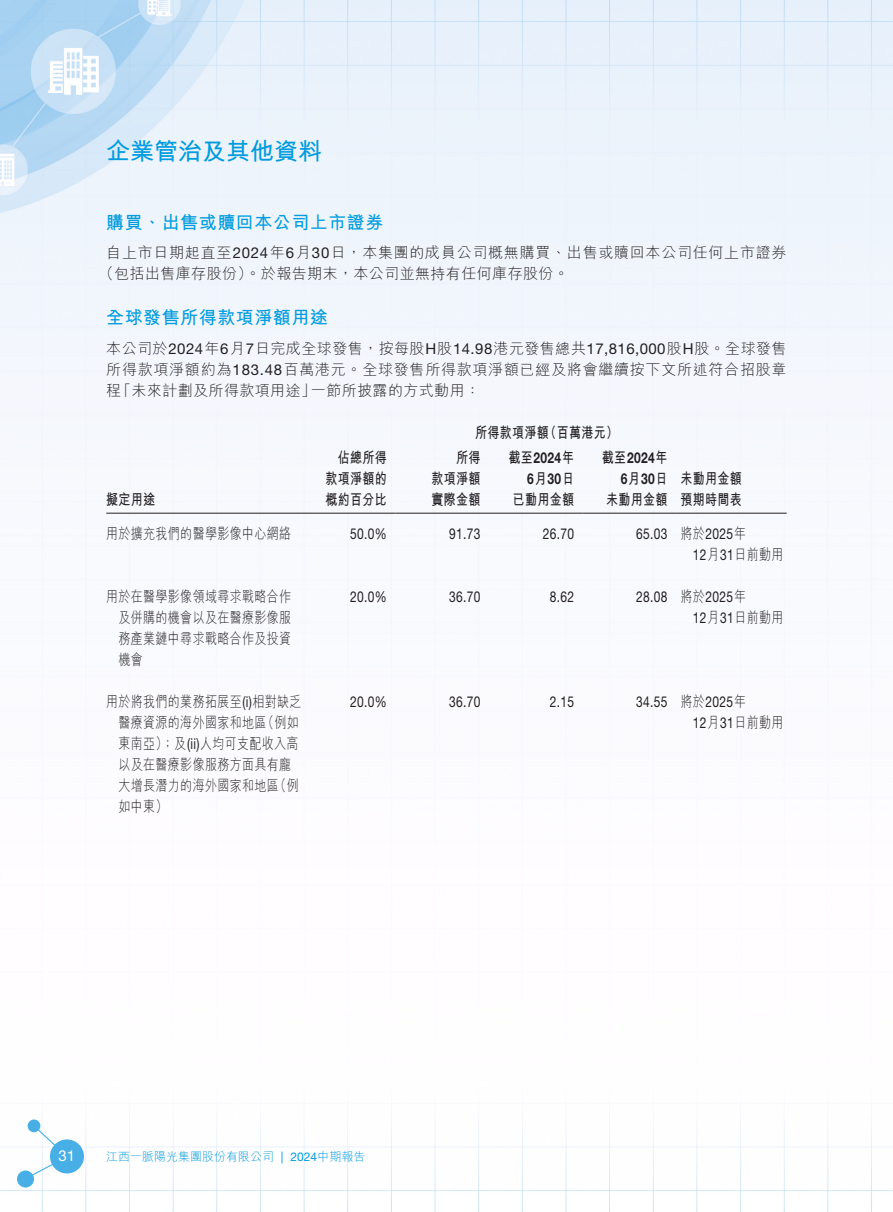
<style>
.page{position:relative;width:893px;height:1212px;background:#fff}
.page>*{position:absolute;margin:0;border:0;box-sizing:border-box;transform-origin:0 0}
.t1{font:700 24px "M Hei HK";color:#009bde}
.t2{font:700 18px "M Hei HK";letter-spacing:.03em;color:#009bde}
.t3{font:300 15px/21px "M Hei HK";letter-spacing:.03em;color:#231f20;text-align:justify;scale:.8 1}
.t4{font:300 15px/21px "M Hei HK";letter-spacing:.05em;color:#231f20}
.t5{font:300 15px "M Hei HK";letter-spacing:.03em;color:#231f20}
.t6{font:15px "Helvetica Neue LT Std";letter-spacing:.03em;color:#231f20;scale:.8 1}
.t7{font:700 15px/21px "M Hei HK";letter-spacing:.03em;color:#231f20;text-align:justify;scale:.8 1}
.t8{font:700 15px/21px "Helvetica Neue LT Std";letter-spacing:.03em;color:#231f20;text-align:right;scale:.8 1}
.t9{font:15px "Helvetica Neue LT Std";color:#fff}
.t10{font:300 12px "M Hei HK";color:#009bde}
.t11{font:12px "Helvetica Neue LT Std";color:#009bde}
.s1{font-family:"Helvetica Neue LT Std";font-weight:400}
.s2{font-family:"M Hei HK"}
.s3{font-family:"M Hei HK";font-weight:300}
</style>
<div class="page">
<img style="left:0;top:0;width:893px;height:1212px">
<div style="left:28px;top:1119px;width:12px;height:13px;background:#47afe5;border-radius:50%"></div>
<svg style="left:24px;top:1125px;width:44px;height:55px"></svg>
<div style="left:50px;top:1139px;width:34px;height:34px;background:#47afe5;border-radius:50%"></div>
<div style="left:17px;top:1170px;width:17px;height:17px;background:#47afe5;border-radius:50%"></div>
<hr style="left:106px;top:513px;width:196px;height:1px;background:#231f20">
<hr style="left:302px;top:513px;width:93px;height:1px;background:#231f20">
<hr style="left:395px;top:513px;width:94px;height:1px;background:#231f20">
<hr style="left:489px;top:513px;width:94px;height:1px;background:#231f20">
<hr style="left:583px;top:513px;width:93px;height:1px;background:#231f20">
<hr style="left:676px;top:513px;width:111px;height:1px;background:#231f20">
<h1 class="t1" style="left:106px;top:133px;width:217px">企業管治及其他資料</h1>
<p class="t2" style="left:106px;top:209px;width:279px">購買、出售或贖回本公司上市證券</p>
<p class="t4" style="left:99px;top:242px;width:689px;text-indent:8px">自上市日期起直至<span class="s1">2024</span>年<span class="s1">6</span>月<span class="s1">30</span>日，本集團的成員公司概無購買、出售或贖回本公司任何上市證券（包括出售庫存股份）。於報告期末，本公司並無持有任何庫存股份。</p>
<p class="t2" style="left:106px;top:304px;width:223px">全球發售所得款項淨額用途</p>
<p class="t5" style="left:106px;top:341px;width:682px">本公司於<span class="s1">2024</span>年<span class="s1">6</span>月<span class="s1">7</span>日完成全球發售，按每股<span class="s1">H</span>股<span class="s1">14.98</span>港元發售總共<span class="s1">17,816,000</span>股<span class="s1">H</span>股。全球發售</p>
<p class="t4" style="left:106px;top:358px;width:682px">所得款項淨額約為<span class="s1">183.48</span>百萬港元。全球發售所得款項淨額已經及將會繼續按下文所述符合招股章</p>
<p class="t5" style="left:311px;top:383px;width:171px">一節所披露的方式動用：</p>
<p class="t5" style="left:116px;top:383px;width:202px">「未來計劃及所得款項用途」</p>
<p class="t5" style="left:106px;top:383px;width:16px">程</p>
<p class="t7" style="left:106px;top:488px;width:63px">擬定用途</p>
<p class="t3" style="left:106px;top:523px;width:232px">用於擴充我們的醫學影像中心網絡</p>
<p class="t7" style="left:475px;top:420px;width:94px">所得款項淨額</p>
<p class="t7" style="left:545px;top:420px;width:94px">（百萬港元(</p>
<p class="t7" style="left:326px;top:446px;width:78px;text-indent:12px">佔總所得款項淨額的概約百分比</p>
<p class="t7" style="left:431px;top:446px;width:63px;text-indent:25px">所得款項淨額實際金額</p>
<p class="t8" style="left:508px;top:447px;width:84px"><span class="s2">截至</span>2024<span class="s2">年月</span>6 30<span class="s2">日</span></p>
<p class="t7" style="left:513px;top:488px;width:78px">已動用金額</p>
<p class="t8" style="left:602px;top:447px;width:84px"><span class="s2">截至</span>2024<span class="s2">年月</span>6 30<span class="s2">日</span></p>
<p class="t7" style="left:606px;top:488px;width:78px">未動用金額</p>
<p class="t6" style="left:350px;top:525px;width:47px">50.0%</p>
<p class="t6" style="left:449px;top:525px;width:41px">91.73</p>
<p class="t6" style="left:543px;top:525px;width:41px">26.70</p>
<p class="t6" style="left:636px;top:525px;width:41px">65.03</p>
<p class="t7" style="left:680px;top:467px;width:78px">未動用金額預期時間表</p>
<p class="t6" style="left:680px;top:525px;width:84px"><span class="s3">將於</span>2025<span class="s3">年</span></p>
<p class="t3" style="left:693px;top:544px;width:115px"><span class="s1">12</span>月<span class="s1">31</span>日前動用</p>
<p class="t3" style="left:119px;top:586px;width:217px;text-indent:-12px">用於在醫學影像領域尋求戰略合作及併購的機會以及在醫療影像服務產業鏈中尋求戰略合作及投資機會</p>
<p class="t6" style="left:680px;top:588px;width:84px"><span class="s3">將於</span>2025<span class="s3">年</span></p>
<p class="t6" style="left:350px;top:588px;width:47px">20.0%</p>
<p class="t6" style="left:449px;top:588px;width:41px">36.70</p>
<p class="t6" style="left:550px;top:588px;width:32px">8.62</p>
<p class="t6" style="left:636px;top:588px;width:41px">28.08</p>
<p class="t3" style="left:693px;top:607px;width:115px"><span class="s1">12</span>月<span class="s1">31</span>日前動用</p>
<p class="t3" style="left:106px;top:691px;width:246px;text-align:right">用於將我們的業務拓展至 <span class="s1">)i(</span> 相對缺乏（例如</p>
<p class="t3" style="left:119px;top:712px;width:186px">醫療資源的海外國家和地區</p>
<p class="t3" style="left:119px;top:733px;width:226px">東南亞）；及 <span class="s1">)i i(</span> 人均可支配收入高</p>
<p class="t3" style="left:119px;top:754px;width:217px">以及在醫療影像服務方面具有龐</p>
<p class="t3" style="left:275px;top:775px;width:32px">（例</p>
<p class="t3" style="left:119px;top:775px;width:202px">大增長潛力的海外國家和地區如中東(</p>
<p class="t6" style="left:350px;top:693px;width:47px">20.0%</p>
<p class="t6" style="left:449px;top:693px;width:41px">36.70</p>
<p class="t6" style="left:550px;top:693px;width:32px">2.15</p>
<p class="t6" style="left:636px;top:693px;width:41px">34.55</p>
<p class="t6" style="left:680px;top:693px;width:84px"><span class="s3">將於</span>2025<span class="s3">年</span></p>
<p class="t3" style="left:693px;top:712px;width:115px"><span class="s1">12</span>月<span class="s1">31</span>日前動用</p>
<p class="t9" style="left:59px;top:1147px;width:18px">31</p>
<p class="t10" style="left:106px;top:1150px;width:169px">江西一脈陽光集團股份有限公司</p>
<p class="t11" style="left:290px;top:1149px;width:77px">2024<span class="s3">中期報告</span></p>
<p class="t11" style="left:281px;top:1149px;width:4px">|</p>
</div>
